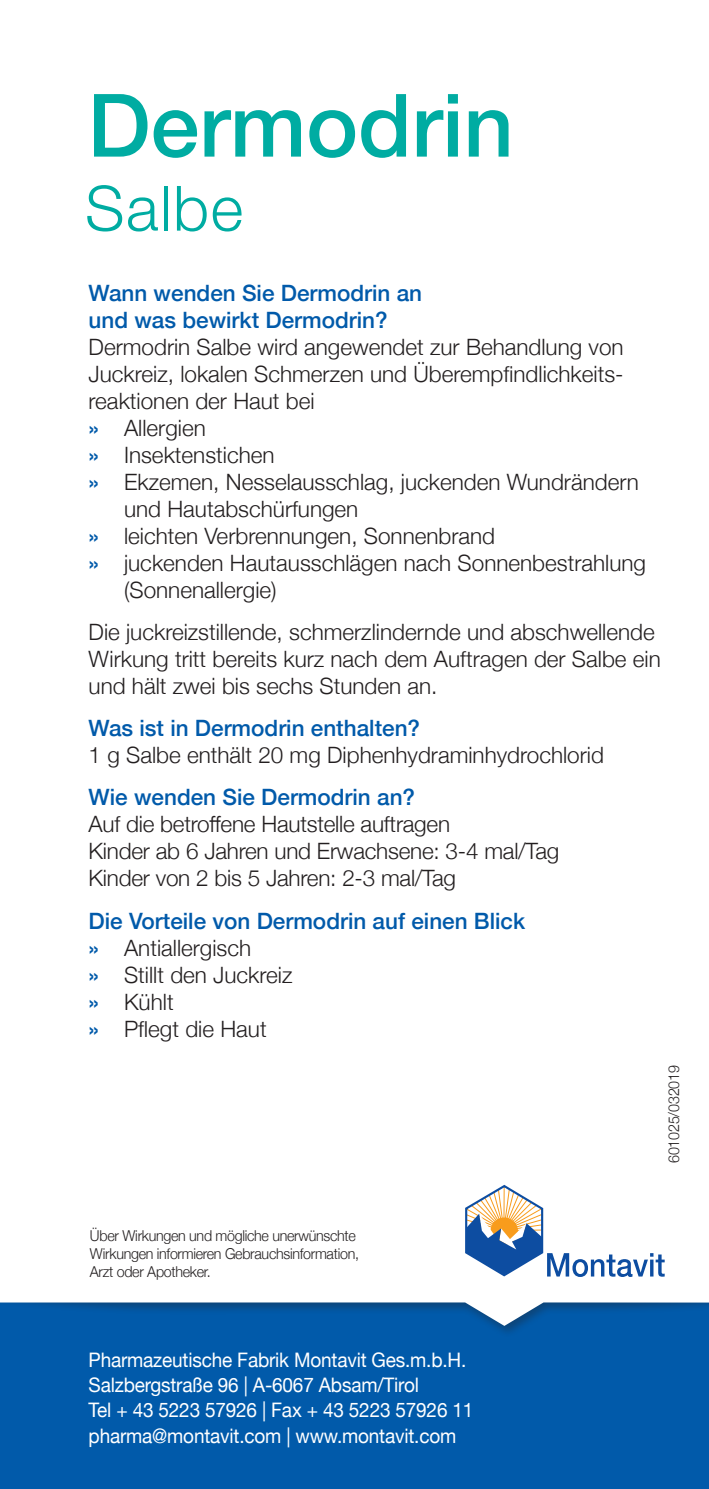
<style>
.page{position:relative;width:709px;height:1489px;background:#fff}
.page>*{position:absolute;margin:0;border:0;box-sizing:border-box;transform-origin:0 0}
.t1{font:500 87.5px "Helvetica Neue";color:#00aca2}
.t2{font:300 62.5px "Helvetica Neue";letter-spacing:.025em;color:#00aca2}
.t3{font:300 22.5px/27px "Helvetica Neue";color:#231f20}
.t4{font:500 22.5px/27px "Helvetica Neue";color:#015aaa}
.t5{font:20px/25px "Helvetica Neue";letter-spacing:-.01em;color:#fff;scale:.95 1}
.t6{font:300 15px/18px "Helvetica Neue";letter-spacing:-.02em;color:#231f20;scale:.95 1}
.s1{font-weight:500;color:#015aaa}
</style>
<div class="page">
<div style="left:0;top:1192px;width:709px;height:296px;background:#015aaa"></div>
<svg style="left:0;top:1192px;width:709px;height:133px;background:#cedeec"></svg>
<svg style="left:465px;top:1184px;width:199px;height:92px"></svg>
<h1 class="t1" style="left:87px;top:55px;width:428px">Dermodrin</h1>
<h2 class="t2" style="left:85px;top:158px;width:159px">Salbe</h2>
<p class="t4" style="left:89px;top:278px;width:335px">Wann wenden Sie Dermodrin an und was bewirkt Dermodrin?</p>
<p class="t3" style="left:89px;top:332px;width:536px">Dermodrin Salbe wird angewendet zur Behandlung von</p>
<p class="t3" style="left:89px;top:359px;width:536px">Juckreiz, lokalen Schmerzen und Überempfindlichkeits-</p>
<p class="t3" style="left:89px;top:386px;width:227px">reaktionen der Haut bei</p>
<p class="t3" style="left:89px;top:413px;width:119px"><span class="s1">»</span> Allergien</p>
<p class="t3" style="left:89px;top:440px;width:187px"><span class="s1">»</span> Insektenstichen</p>
<p class="t3" style="left:89px;top:467px;width:552px"><span class="s1">»</span> Ekzemen, Nesselausschlag, juckenden Wundrändern</p>
<p class="t3" style="left:124px;top:494px;width:236px">und Hautabschürfungen</p>
<p class="t3" style="left:89px;top:521px;width:408px"><span class="s1">»</span> leichten Verbrennungen, Sonnenbrand</p>
<p class="t3" style="left:89px;top:548px;width:559px"><span class="s1">»</span> juckenden Hautausschlägen nach Sonnenbestrahlung</p>
<p class="t3" style="left:124px;top:575px;width:154px">(Sonnenallergie)</p>
<p class="t3" style="left:89px;top:617px;width:573px">Die juckreizstillende, schmerzlindernde und abschwellende<br>Wirkung tritt bereits kurz nach dem Auftragen der Salbe ein und hält zwei bis sechs Stunden an.</p>
<p class="t4" style="left:89px;top:713px;width:333px">Was ist in Dermodrin enthalten?</p>
<p class="t3" style="left:89px;top:740px;width:517px">1 g Salbe enthält 20 mg Diphenhydraminhydrochlorid</p>
<p class="t4" style="left:89px;top:782px;width:328px">Wie wenden Sie Dermodrin an?</p>
<p class="t3" style="left:89px;top:809px;width:472px">Auf die betroffene Hautstelle auftragen<br>Kinder ab 6 Jahren und Erwachsene: 3-4 mal/Tag<br>Kinder von 2 bis 5 Jahren: 2-3 mal/Tag</p>
<p class="t3" style="left:89px;top:905px;width:438px"><span class="s1">Die Vorteile von Dermodrin auf einen Blick »</span> Antiallergisch<br><span class="s1">»</span> Stillt den Juckreiz<br><span class="s1">»</span> Kühlt<br><span class="s1">»</span> Pflegt die Haut</p>
<p class="t6" style="left:663px;top:1163px;width:105px;rotate:-90deg">601025/032019</p>
<p class="t6" style="left:90px;top:1225px;width:285px">Über Wirkungen und mögliche unerwünschte<br>Wirkungen informieren Gebrauchsinformation,<br>Arzt oder Apotheker.</p>
<p class="t5" style="left:89px;top:1347px;width:406px">Pharmazeutische Fabrik Montavit Ges.m.b.H.<br>Salzbergstraße 96 | A-6067 Absam/Tirol<br>Tel + 43 5223 57926 | Fax + 43 5223 57926 11 pharma@montavit.com | www.montavit.com</p>
</div>
